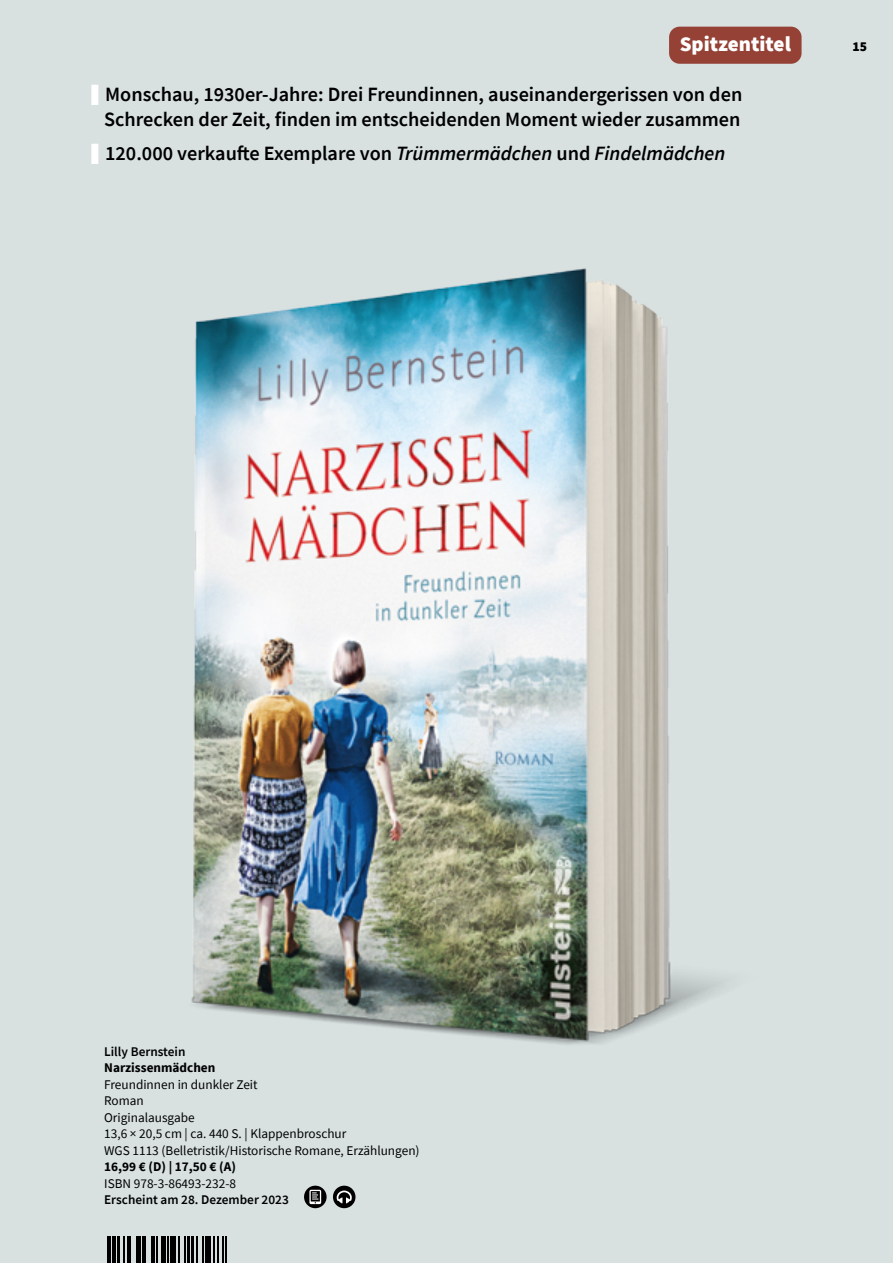
<style>
.page{position:relative;width:893px;height:1263px;background:#fff}
.page>*{position:absolute;margin:0;border:0;box-sizing:border-box;transform-origin:0 0}
.t1{font:900 21px "Source Sans Pro";color:#fff}
.t2{font:600 20.25px/24.3px "Source Sans Pro";color:#000;text-align:right}
.t3{font:900 13.5px "Source Sans Pro";color:#000}
.t4{font:13.35px/16.5px "Source Sans Pro";color:#000}
.t5{font:600 13.35px "Source Sans Pro";color:#000}
.t6{font:700 13.35px "Source Sans Pro";color:#000}
.s1{font-weight:900;font-size:40.5px;color:#fff}
.s2{font-style:italic}
</style>
<div class="page">
<div style="left:0;top:1px;width:893px;height:1262px;background:#d8e0e0"></div>
<div style="left:669px;top:27px;width:132px;height:37px;background:#954136;border-radius:11px"></div>
<img style="left:191px;top:268px;width:534px;height:777px">
<svg style="left:304px;top:1186px;width:23px;height:22px"></svg>
<svg style="left:309px;top:1190px;width:12px;height:14px"></svg>
<div style="left:333px;top:1186px;width:22px;height:22px;background:#000;border-radius:50%"></div>
<svg style="left:337px;top:1190px;width:15px;height:13px"></svg>
<svg style="left:107px;top:1236px;width:4px;height:27px"></svg>
<hr style="left:112px;top:1236px;width:4px;height:27px;background:#000">
<hr style="left:117px;top:1236px;width:3px;height:27px;background:#000">
<hr style="left:123px;top:1236px;width:2px;height:27px;background:#000">
<svg style="left:127px;top:1236px;width:10px;height:27px"></svg>
<hr style="left:138px;top:1236px;width:3px;height:27px;background:#000">
<hr style="left:142px;top:1236px;width:4px;height:27px;background:#000">
<svg style="left:151px;top:1236px;width:6px;height:27px"></svg>
<hr style="left:161px;top:1236px;width:3px;height:27px;background:#000">
<svg style="left:165px;top:1236px;width:1px;height:27px"></svg>
<hr style="left:167px;top:1236px;width:2px;height:27px;background:#000">
<hr style="left:170px;top:1236px;width:4px;height:27px;background:#000">
<svg style="left:175px;top:1236px;width:11px;height:27px"></svg>
<hr style="left:187px;top:1236px;width:3px;height:27px;background:#000">
<hr style="left:191px;top:1236px;width:3px;height:27px;background:#000">
<svg style="left:196px;top:1236px;width:1px;height:27px"></svg>
<hr style="left:202px;top:1236px;width:2px;height:27px;background:#000">
<hr style="left:205px;top:1236px;width:2px;height:27px;background:#000">
<hr style="left:209px;top:1236px;width:2px;height:27px;background:#000">
<svg style="left:214px;top:1236px;width:1px;height:27px"></svg>
<hr style="left:217px;top:1236px;width:2px;height:27px;background:#000">
<hr style="left:222px;top:1236px;width:2px;height:27px;background:#000">
<svg style="left:225px;top:1236px;width:1px;height:27px"></svg>
<p class="t1" style="left:680px;top:29px;width:113px">Spitzentitel</p>
<p class="t3" style="left:853px;top:37px;width:16px">15</p>
<p class="t2" style="left:89px;top:82px;width:654px"><span class="s1">ı</span> Monschau, 1930er-Jahre: Drei Freundinnen, auseinandergerissen von den<br>Schrecken der Zeit, finden im entscheidenden Moment wieder zusammen</p>
<p class="t2" style="left:89px;top:141px;width:638px"><span class="s1">ı</span> 120.000 verkaufte Exemplare von <span class="s2">Trümmermädchen</span> und <span class="s2">Findelmädchen</span></p>
<p class="t5" style="left:104px;top:1042px;width:83px">Lilly Bernstein</p>
<p class="t6" style="left:104px;top:1059px;width:113px">Narzissenmädchen</p>
<p class="t4" style="left:104px;top:1076px;width:317px">Freundinnen in dunkler Zeit<br>Roman<br>Originalausgabe<br>13,6 × 20,5 cm | ca. 440 S. | Klappenbroschur<br>WGS 1113 (Belletristik/Historische Romane, Erzählungen)</p>
<p class="t6" style="left:104px;top:1158px;width:133px">16,99 € (D) | 17,50 € (A)</p>
<p class="t4" style="left:104px;top:1175px;width:133px">ISBN 978-3-86493-232-8</p>
<p class="t5" style="left:104px;top:1191px;width:186px">Erscheint am 28. Dezember 2023</p>
</div>
